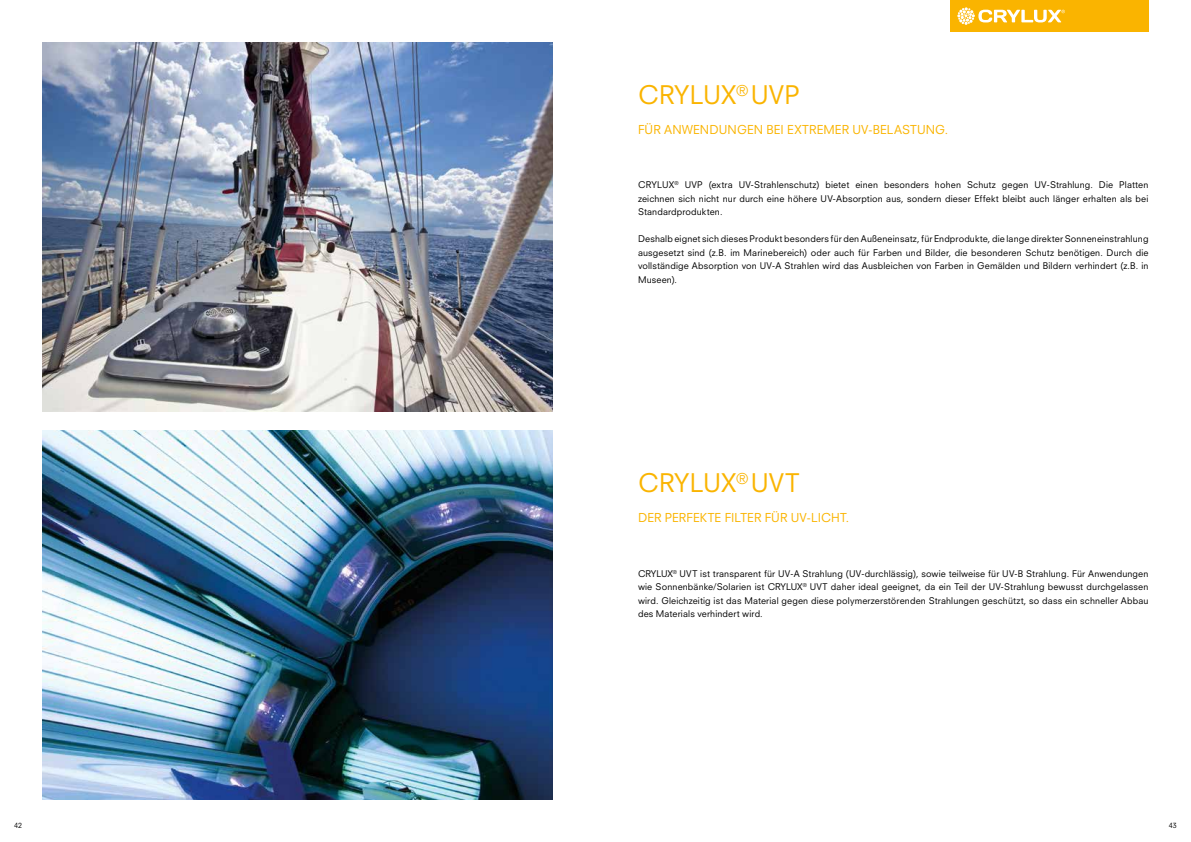
<style>
.page{position:relative;width:1191px;height:842px;background:#fff}
.page>*{position:absolute;margin:0;border:0;box-sizing:border-box;transform-origin:0 0}
.t1{font:25px "Neuzeit SLT Std";letter-spacing:.005em;color:#fab400}
.t2{font:12px "Neuzeit SLT Std";letter-spacing:.005em;color:#fab400}
.t3{font:9px/13.5px "Neuzeit SLT Std";letter-spacing:.015em;color:#000;text-align:justify}
.t4{font:7px "Neuzeit SLT Std";color:#000}
</style>
<div class="page">
<div style="left:950px;top:0;width:198px;height:31px;background:#fab400"></div>
<svg style="left:957px;top:7px;width:108px;height:18px"></svg>
<img style="left:43px;top:43px;width:510px;height:368px">
<img style="left:43px;top:431px;width:510px;height:368px">
<h1 class="t1" style="left:638px;top:79px;width:163px">CRYLUX<sup>®</sup> UVP</h1>
<h2 class="t2" style="left:638px;top:122px;width:311px">FÜR ANWENDUNGEN BEI EXTREMER UV-BELASTUNG.</h2>
<p class="t3" style="left:638px;top:178px;width:512px">CRYLUX<sup>®</sup> UVP (extra UV-Strahlenschutz) bietet einen besonders hohen Schutz gegen UV-Strahlung. Die Platten zeichnen sich nicht nur durch eine höhere UV-Absorption aus, sondern dieser Effekt bleibt auch länger erhalten als bei Standardprodukten.</p>
<p class="t3" style="left:638px;top:232px;width:512px">Deshalb eignet sich dieses Produkt besonders für den Außeneinsatz, für Endprodukte, die lange direkter Sonneneinstrahlung ausgesetzt sind (z.B. im Marinebereich) oder auch für Farben und Bilder, die besonderen Schutz benötigen. Durch die vollständige Absorption von UV-A Strahlen wird das Ausbleichen von Farben in Gemälden und Bildern verhindert (z.B. in Museen).</p>
<h1 class="t1" style="left:638px;top:468px;width:163px">CRYLUX<sup>®</sup> UVT</h1>
<h2 class="t2" style="left:638px;top:510px;width:213px">DER PERFEKTE FILTER FÜR UV-LICHT.</h2>
<p class="t3" style="left:638px;top:566px;width:512px">CRYLUX<sup>®</sup> UVT ist transparent für UV-A Strahlung (UV-durchlässig), sowie teilweise für UV-B Strahlung. Für Anwendungen wie Sonnenbänke/Solarien ist CRYLUX<sup>®</sup> UVT daher ideal geeignet, da ein Teil der UV-Strahlung bewusst durchgelassen wird. Gleichzeitig ist das Material gegen diese polymerzerstörenden Strahlungen geschützt, so dass ein schneller Abbau des Materials verhindert wird.</p>
<p class="t4" style="left:14px;top:821px;width:9px">42</p>
<p class="t4" style="left:1168px;top:821px;width:10px">43</p>
</div>
